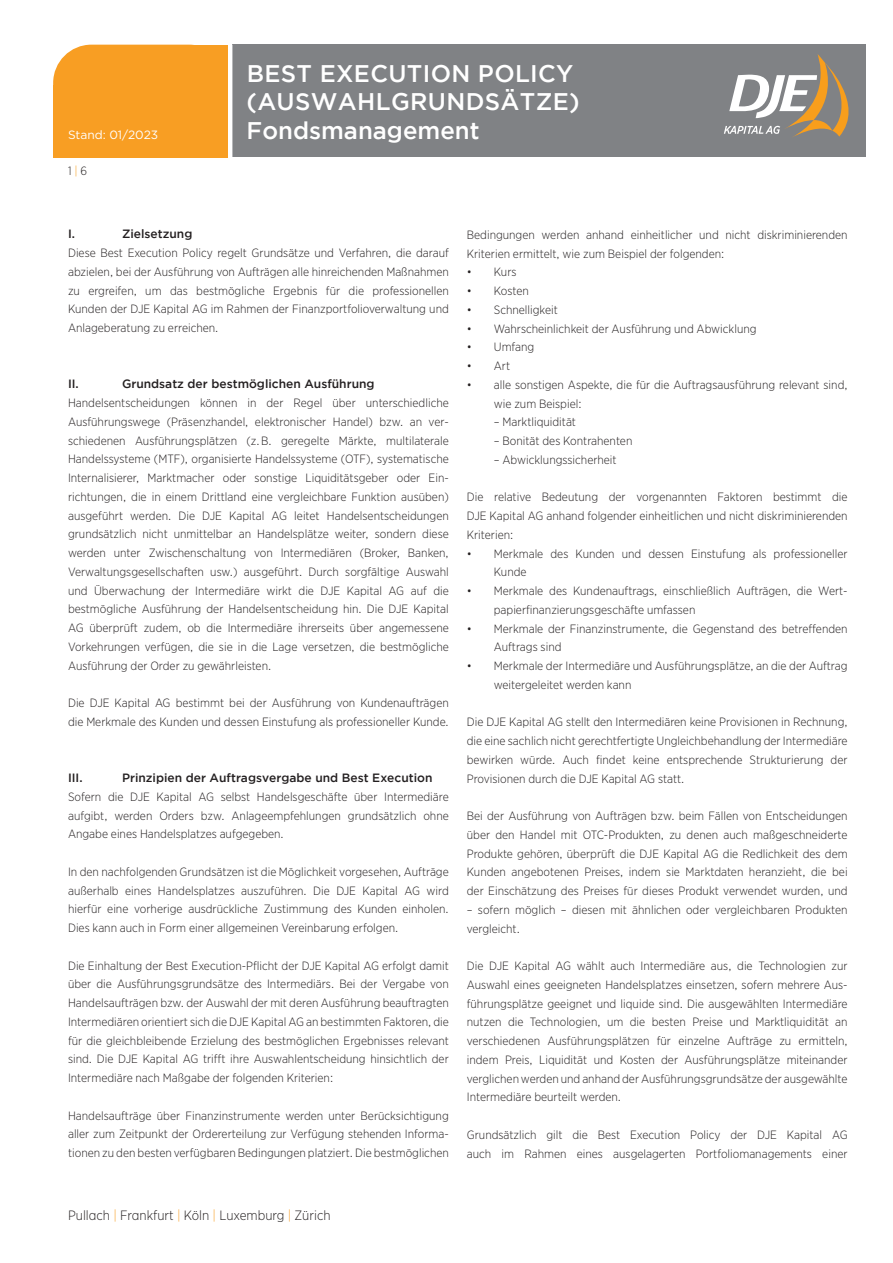
<style>
.page{position:relative;width:893px;height:1263px;background:#fff}
.page>*{position:absolute;margin:0;border:0;box-sizing:border-box;transform-origin:0 0}
.t1{font:500 24px/28.8px "Gotham";letter-spacing:.015em;color:#fff}
.t2{font:300 13.5px "Gotham Narrow";color:#231f20}
.t3{font:300 12px/18.8px "Gotham Narrow";color:#231f20}
.t4{font:500 12px "Gotham";color:#231f20}
.t5{font:12px "Gotham";color:#fff}
.s1{color:#f89e1c}
.s2{color:#f89e23}
</style>
<div class="page">
<div style="left:232px;top:45px;width:633px;height:112px;background:#808285"></div>
<div style="left:53px;top:45px;width:174px;height:110px;background:#f89e23;border-radius:38px"></div>
<div style="left:149px;top:45px;width:79px;height:111px;background:#f89e23"></div>
<div style="left:54px;top:85px;width:174px;height:71px;background:#f89e23"></div>
<svg style="left:724px;top:54px;width:124px;height:83px"></svg>
<h1 class="t1" style="left:247px;top:58px;width:335px">BEST EXECUTION POLICY (AUSWAHLGRUNDSÄTZE)</h1>
<p class="t5" style="left:68px;top:127px;width:92px">Stand: 01/2023</p>
<h1 class="t1" style="left:247px;top:116px;width:234px">Fondsmanagement</h1>
<p class="t3" style="left:68px;top:162px;width:21px">1 <span class="s1">|</span> 6</p>
<p class="t4" style="left:68px;top:227px;width:9px">I.</p>
<p class="t4" style="left:122px;top:227px;width:72px">Zielsetzung</p>
<p class="t3" style="left:68px;top:243px;width:382px;text-align:justify">Diese Best Execution Policy regelt Grundsätze und Verfahren, die darauf abzielen, bei der Ausführung von Aufträgen alle hinreichenden Maßnahmen zu ergreifen, um das bestmögliche Ergebnis für die professionellen Kunden der DJE Kapital AG im Rahmen der Finanzportfolioverwaltung und Anlageberatung zu erreichen.</p>
<p class="t4" style="left:68px;top:377px;width:12px">II.</p>
<p class="t4" style="left:122px;top:377px;width:254px">Grundsatz der bestmöglichen Ausführung</p>
<p class="t3" style="left:68px;top:393px;width:382px;text-align:justify">Handelsentscheidungen können in der Regel über unterschiedliche Ausführungswege (Präsenzhandel, elektronischer Handel) bzw. an ver&shy;schiedenen Ausführungsplätzen (z. B. geregelte Märkte, multilaterale Handelssysteme (MTF), organisierte Handelssysteme (OTF), systematische Internalisierer, Marktmacher oder sonstige Liquiditätsgeber oder Ein&shy;richtungen, die in einem Drittland eine vergleichbare Funktion ausüben) ausgeführt werden. Die DJE Kapital AG leitet Handelsentscheidungen grundsätzlich nicht unmittelbar an Handelsplätze weiter, sondern diese werden unter Zwischenschaltung von Intermediären (Broker, Banken, Verwaltungsgesellschaften usw.) ausgeführt. Durch sorgfältige Auswahl und Überwachung der Intermediäre wirkt die DJE Kapital AG auf die bestmögliche Ausführung der Handelsentscheidung hin. Die DJE Kapital AG überprüft zudem, ob die Intermediäre ihrerseits über angemessene Vorkehrungen verfügen, die sie in die Lage versetzen, die bestmögliche Ausführung der Order zu gewährleisten.</p>
<p class="t3" style="left:68px;top:693px;width:382px">Die DJE Kapital AG bestimmt bei der Ausführung von Kundenaufträgen die Merkmale des Kunden und dessen Einstufung als professioneller Kunde.</p>
<p class="t4" style="left:68px;top:771px;width:16px">III.</p>
<p class="t4" style="left:122px;top:771px;width:312px">Prinzipien der Auftragsvergabe und Best Execution</p>
<p class="t3" style="left:68px;top:787px;width:382px;text-align:justify">Sofern die DJE Kapital AG selbst Handelsgeschäfte über Intermediäre aufgibt, werden Orders bzw. Anlageempfehlungen grundsätzlich ohne Angabe eines Handelsplatzes aufgegeben.</p>
<p class="t3" style="left:68px;top:862px;width:382px;text-align:justify">In den nachfolgenden Grundsätzen ist die Möglichkeit vorgesehen, Aufträge außerhalb eines Handelsplatzes auszuführen. Die DJE Kapital AG wird hierfür eine vorherige ausdrückliche Zustimmung des Kunden einholen.<br>Dies kann auch in Form einer allgemeinen Vereinbarung erfolgen.</p>
<p class="t3" style="left:68px;top:956px;width:382px;text-align:justify">Die Einhaltung der Best Execution-Pflicht der DJE Kapital AG erfolgt damit über die Ausführungsgrundsätze des Intermediärs. Bei der Vergabe von Handelsaufträgen bzw. der Auswahl der mit deren Ausführung beauftragten Intermediären orientiert sich die DJE Kapital AG an bestimmten Faktoren, die für die gleichbleibende Erzielung des bestmöglichen Ergebnisses relevant sind. Die DJE Kapital AG trifft ihre Auswahlentscheidung hinsichtlich der Intermediäre nach Maßgabe der folgenden Kriterien:</p>
<p class="t3" style="left:68px;top:1106px;width:382px;text-align:justify">Handelsaufträge über Finanzinstrumente werden unter Berücksichtigung aller zum Zeitpunkt der Ordererteilung zur Verfügung stehenden Informa&shy;tionen zu den besten verfügbaren Bedingungen platziert. Die bestmöglichen</p>
<p class="t3" style="left:467px;top:225px;width:382px">Bedingungen werden anhand einheitlicher und nicht diskriminierenden<br>Kriterien ermittelt, wie zum Beispiel der folgenden:</p>
<p class="t3" style="left:467px;top:263px;width:51px">• Kurs</p>
<p class="t3" style="left:467px;top:281px;width:63px">• Kosten</p>
<p class="t3" style="left:467px;top:300px;width:93px">• Schnelligkeit</p>
<p class="t3" style="left:467px;top:319px;width:291px">• Wahrscheinlichkeit der Ausführung und Abwicklung</p>
<p class="t3" style="left:467px;top:338px;width:69px">• Umfang</p>
<p class="t3" style="left:467px;top:356px;width:45px">• Art</p>
<p class="t3" style="left:494px;top:375px;width:355px;text-indent:-27px">• alle sonstigen Aspekte, die für die Auftragsausführung relevant sind, wie zum Beispiel:</p>
<p class="t3" style="left:494px;top:413px;width:84px">– Marktliquidität</p>
<p class="t3" style="left:494px;top:431px;width:140px">– Bonität des Kontrahenten</p>
<p class="t3" style="left:494px;top:450px;width:124px">– Abwicklungssicherheit</p>
<p class="t3" style="left:467px;top:488px;width:382px;text-align:justify">Die relative Bedeutung der vorgenannten Faktoren bestimmt die DJE Kapital AG anhand folgender einheitlichen und nicht diskriminierenden Kriterien:</p>
<p class="t3" style="left:494px;top:544px;width:355px;text-indent:-27px">• Merkmale des Kunden und dessen Einstufung als professioneller<br>Kunde</p>
<p class="t3" style="left:494px;top:581px;width:355px;text-indent:-27px">• Merkmale des Kundenauftrags, einschließlich Aufträgen, die Wert&shy;papierfinanzierungsgeschäfte umfassen</p>
<p class="t3" style="left:494px;top:619px;width:355px;text-indent:-27px">• Merkmale der Finanzinstrumente, die Gegenstand des betreffenden<br>Auftrags sind</p>
<p class="t3" style="left:494px;top:656px;width:355px;text-indent:-27px">• Merkmale der Intermediäre und Ausführungsplätze, an die der Auftrag weitergeleitet werden kann</p>
<p class="t3" style="left:467px;top:712px;width:382px;text-align:justify">Die DJE Kapital AG stellt den Intermediären keine Provisionen in Rechnung, die eine sachlich nicht gerechtfertigte Ungleichbehandlung der Intermediäre bewirken würde. Auch findet keine entsprechende Strukturierung der Provisionen durch die DJE Kapital AG statt.</p>
<p class="t3" style="left:467px;top:806px;width:382px;text-align:justify">Bei der Ausführung von Aufträgen bzw. beim Fällen von Entscheidungen über den Handel mit OTC-Produkten, zu denen auch maßgeschneiderte Produkte gehören, überprüft die DJE Kapital AG die Redlichkeit des dem Kunden angebotenen Preises, indem sie Marktdaten heranzieht, die bei der Einschätzung des Preises für dieses Produkt verwendet wurden, und</p>
<p class="t3" style="left:467px;top:900px;width:382px">– sofern möglich – diesen mit ähnlichen oder vergleichbaren Produkten vergleicht.</p>
<p class="t3" style="left:467px;top:956px;width:382px">Die DJE Kapital AG wählt auch Intermediäre aus, die Technologien zur Auswahl eines geeigneten Handelsplatzes einsetzen, sofern mehrere Aus&shy;führungsplätze geeignet und liquide sind. Die ausgewählten Intermediäre nutzen die Technologien, um die besten Preise und Marktliquidität an verschiedenen Ausführungsplätzen für einzelne Aufträge zu ermitteln, indem Preis, Liquidität und Kosten der Ausführungsplätze miteinander verglichen werden und anhand der Ausführungsgrundsätze der ausgewählte Intermediäre beurteilt werden.</p>
<p class="t3" style="left:467px;top:1125px;width:382px">Grundsätzlich gilt die Best Execution Policy der DJE Kapital AG auch im Rahmen eines ausgelagerten Portfoliomanagements einer</p>
<p class="t2" style="left:68px;top:1206px;width:264px">Pullach <span class="s2">|</span> Frankfurt <span class="s2">|</span> Köln <span class="s2">|</span> Luxemburg <span class="s2">|</span> Zürich</p>
</div>
